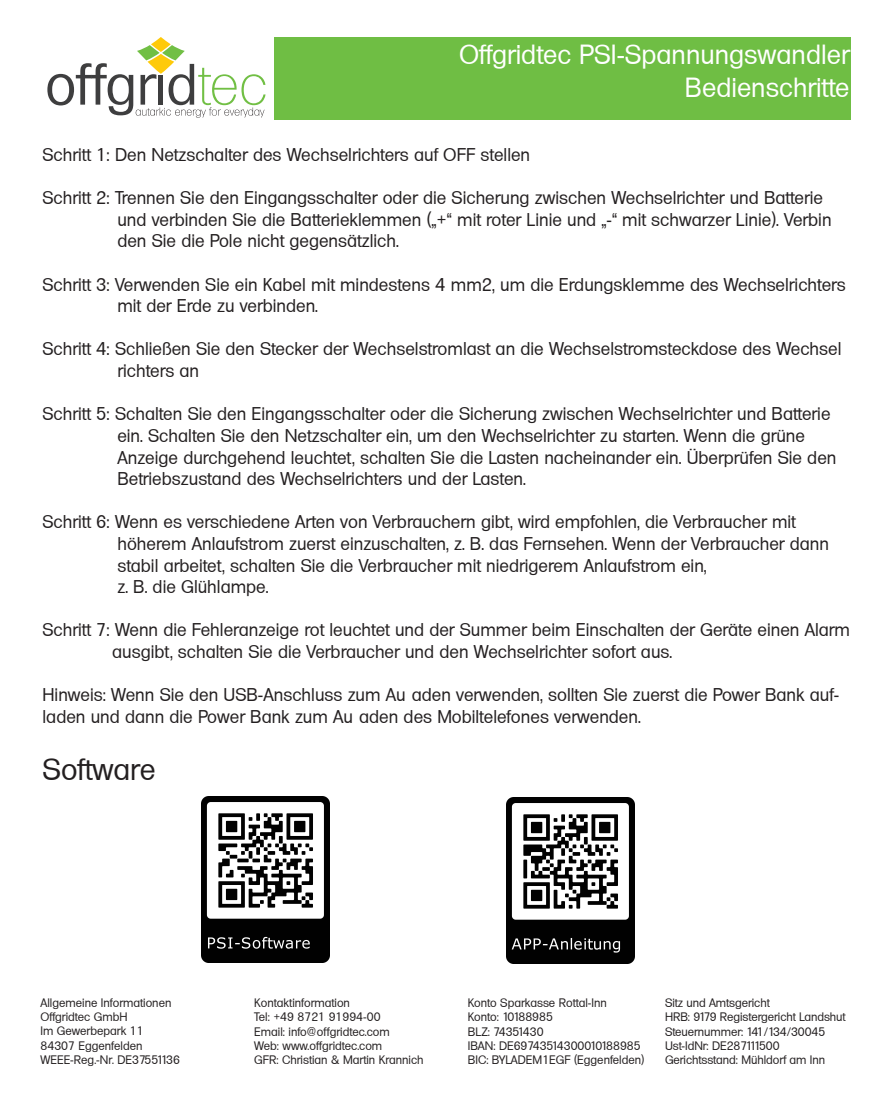
<style>
.page{position:relative;width:893px;height:1098px;background:#fff}
.page>*{position:absolute;margin:0;border:0;box-sizing:border-box;transform-origin:0 0}
.t1{font:30px "Adam Becker";color:#231f20}
.t2{font:27px/32.4px "Adam Becker";color:#fff;text-align:right}
.t3{font:18px/21.6px "Adam Becker";color:#231f20}
.t4{font:12px/14.4px "Adam Becker";color:#231f20}
</style>
<div class="page">
<div style="left:274px;top:37px;width:576px;height:82px;background:#6fbe44"></div>
<svg style="left:151px;top:37px;width:20px;height:15px"></svg>
<svg style="left:47px;top:45px;width:219px;height:73px"></svg>
<img style="left:202px;top:796px;width:127px;height:166px">
<img style="left:506px;top:797px;width:128px;height:166px">
<h2 class="t2" style="left:459px;top:38px;width:392px">Offgridtec PSI-Spannungswandler<br>Bedienschritte</h2>
<p class="t3" style="left:43px;top:144px;width:489px">Schritt 1: Den Netzschalter des Wechselrichters auf OFF stellen</p>
<p class="t3" style="left:117px;top:187px;width:716px;text-indent:-75px">Schritt 2: Trennen Sie den Eingangsschalter oder die Sicherung zwischen Wechselrichter und Batterie und verbinden Sie die Batterieklemmen („+“ mit roter Linie und „-“ mit schwarzer Linie). Verbin den Sie die Pole nicht gegensätzlich.</p>
<p class="t3" style="left:117px;top:273px;width:730px;text-indent:-75px">Schritt 3: Verwenden Sie ein Kabel mit mindestens 4 mm2, um die Erdungsklemme des Wechselrichters mit der Erde zu verbinden.</p>
<p class="t3" style="left:117px;top:338px;width:726px;text-indent:-75px">Schritt 4: Schließen Sie den Stecker der Wechselstromlast an die Wechselstromsteckdose des Wechsel richters an</p>
<p class="t3" style="left:117px;top:403px;width:720px;text-indent:-75px">Schritt 5: Schalten Sie den Eingangsschalter oder die Sicherung zwischen Wechselrichter und Batterie ein. Schalten Sie den Netzschalter ein, um den Wechselrichter zu starten. Wenn die grüne Anzeige durchgehend leuchtet, schalten Sie die Lasten nacheinander ein. Überprüfen Sie den Betriebszustand des Wechselrichters und der Lasten.</p>
<p class="t3" style="left:117px;top:511px;width:713px;text-indent:-75px">Schritt 6: Wenn es verschiedene Arten von Verbrauchern gibt, wird empfohlen, die Verbraucher mit höherem Anlaufstrom zuerst einzuschalten, z. B. das Fernsehen. Wenn der Verbraucher dann stabil arbeitet, schalten Sie die Verbraucher mit niedrigerem Anlaufstrom ein,<br>z. B. die Glühlampe.</p>
<p class="t3" style="left:112px;top:619px;width:739px;text-indent:-70px">Schritt 7: Wenn die Fehleranzeige rot leuchtet und der Summer beim Einschalten der Geräte einen Alarm ausgibt, schalten Sie die Verbraucher und den Wechselrichter sofort aus.</p>
<p class="t3" style="left:43px;top:684px;width:798px">Hinweis: Wenn Sie den USB-Anschluss zum Aufladen verwenden, sollten Sie zuerst die Power Bank auf&shy;laden und dann die Power Bank zum Aufladen des Mobiltelefones verwenden.</p>
<h1 class="t1" style="left:43px;top:751px;width:114px">Software</h1>
<p class="t4" style="left:41px;top:994px;width:141px">Allgemeine Informationen<br>Offgridtec GmbH<br>Im Gewerbepark 11<br>84307 Eggenfelden<br>WEEE-Reg.-Nr. DE37551136</p>
<p class="t4" style="left:254px;top:994px;width:171px">Kontaktinformation<br>Tel: +49 8721 91994-00<br>Email: info@offgridtec.com<br>Web: www.offgridtec.com<br>GFR: Christian &amp; Martin Krannich</p>
<p class="t4" style="left:468px;top:994px;width:178px">Konto Sparkasse Rottal-Inn<br>Konto: 10188985<br>BLZ: 74351430<br>IBAN: DE69743514300010188985<br>BIC: BYLADEM1EGF (Eggenfelden)</p>
<p class="t4" style="left:665px;top:994px;width:182px">Sitz und Amtsgericht<br>HRB: 9179 Registergericht Landshut<br>Steuernummer: 141/134/30045<br>Ust-IdNr: DE287111500<br>Gerichtsstand: Mühldorf am Inn</p>
</div>
